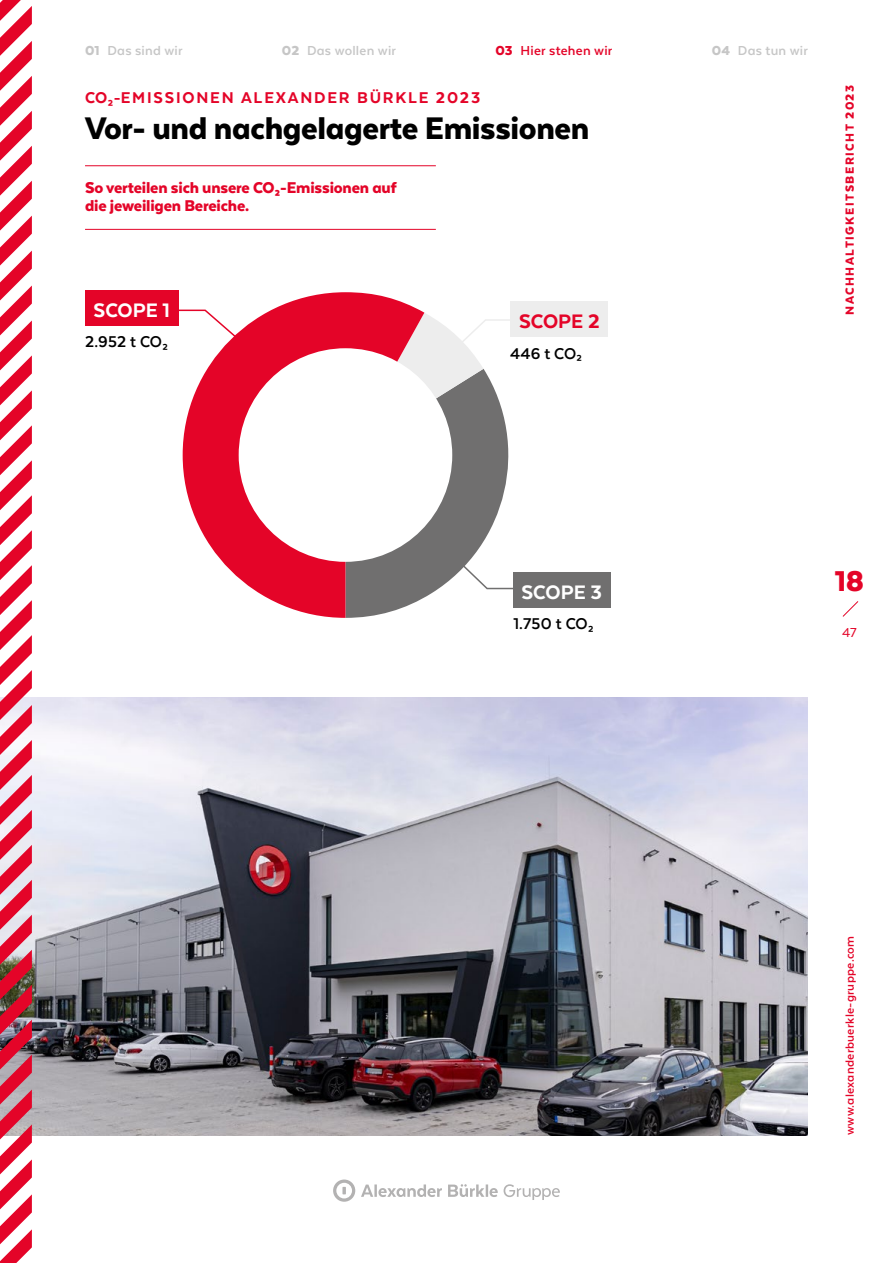
<style>
.page{position:relative;width:893px;height:1263px;background:#fff}
.page>*{position:absolute;margin:0;border:0;box-sizing:border-box;transform-origin:0 0}
.t1{font:900 36px "Texta Alt";letter-spacing:-.01em;color:#000}
.t2{font:900 33px "Texta Alt";color:#e40428}
.t3{font:800 22.5px "Texta Alt";color:#fff}
.t4{font:800 22.5px "Texta Alt";color:#e40428}
.t5{font:900 18px "Texta Alt";letter-spacing:-.01em;color:#e40428}
.t6{font:800 18px "Texta Alt";letter-spacing:.1em;color:#e40428}
.t7{font:700 18px "Texta Alt";letter-spacing:.01em;color:#000}
.t8{font:700 15px "Texta Alt";letter-spacing:.015em;color:#c6c6c6}
.t9{font:700 15px "Texta Alt";letter-spacing:.015em;color:#e40428}
.t10{font:15px "Texta Alt";color:#e40428}
.t11{font:700 13.5px "Texta Alt";letter-spacing:.02em;color:#e40428}
.t12{font:900 13.5px "Texta Alt";letter-spacing:.11em;color:#e40428}
.s1{font-weight:900}
</style>
<div class="page">
<svg style="left:361px;top:1184px;width:81px;height:13px"></svg>
<svg style="left:448px;top:1184px;width:50px;height:13px"></svg>
<svg style="left:333px;top:1179px;width:22px;height:23px"></svg>
<svg style="left:504px;top:1184px;width:56px;height:16px"></svg>
<svg style="left:424px;top:455px;width:107px;height:143px;fill:#706f6f"></svg>
<svg style="left:183px;top:292px;width:241px;height:326px;fill:#e40428"></svg>
<div style="left:239px;top:348px;width:213px;height:214px;background:#fff;border-radius:50%"></div>
<hr style="left:85px;top:165px;width:351px;height:1px;background:#e40428">
<hr style="left:85px;top:229px;width:351px;height:1px;background:#e40428">
<img style="left:32px;top:697px;width:776px;height:438px">
<div style="left:513px;top:573px;width:97px;height:35px;background:#706f6f"></div>
<div style="left:511px;top:301px;width:97px;height:35px;background:#ededed"></div>
<div style="left:85px;top:291px;width:93px;height:35px;background:#e40428"></div>
<svg style="left:345px;top:313px;width:169px;height:142px"></svg>
<svg style="left:178px;top:309px;width:60px;height:30px"></svg>
<svg style="left:457px;top:559px;width:58px;height:31px"></svg>
<svg style="left:0;top:0;width:32px;height:1263px"></svg>
<svg style="left:842px;top:601px;width:17px;height:16px"></svg>
<p class="t8" style="left:85px;top:42px;width:99px"><span class="s1">01</span> Das sind wir</p>
<p class="t8" style="left:282px;top:42px;width:116px"><span class="s1">02</span> Das wollen wir</p>
<p class="t9" style="left:495px;top:42px;width:118px"><span class="s1">03</span> Hier stehen wir</p>
<p class="t8" style="left:712px;top:42px;width:98px"><span class="s1">04</span> Das tun wir</p>
<p class="t6" style="left:85px;top:88px;width:397px">CO -EMISSIONEN ALEXANDER BÜRKLE 2023</p>
<p class="t6" style="left:108px;top:97px;width:8px">²</p>
<h1 class="t1" style="left:85px;top:109px;width:506px">Vor- und nachgelagerte Emissionen</h1>
<p class="t5" style="left:85px;top:178px;width:313px">So verteilen sich unsere CO -Emissionen auf</p>
<p class="t5" style="left:275px;top:187px;width:7px">²</p>
<p class="t5" style="left:85px;top:196px;width:166px">die jeweiligen Bereiche.</p>
<p class="t3" style="left:94px;top:299px;width:78px">SCOPE 1</p>
<p class="t7" style="left:85px;top:332px;width:78px">2.952 t CO</p>
<p class="t7" style="left:162px;top:341px;width:8px">²</p>
<p class="t4" style="left:519px;top:309px;width:82px">SCOPE 2</p>
<p class="t7" style="left:510px;top:344px;width:67px">446 t CO</p>
<p class="t7" style="left:576px;top:353px;width:8px">²</p>
<p class="t12" style="left:843px;top:315px;width:231px;rotate:-90deg">NACHHALTIGKEITSBERICHT 2023</p>
<p class="t3" style="left:521px;top:581px;width:82px">SCOPE 3</p>
<p class="t7" style="left:513px;top:615px;width:76px">1.750 t CO</p>
<p class="t7" style="left:588px;top:623px;width:8px">²</p>
<h2 class="t2" style="left:835px;top:564px;width:31px">18</h2>
<p class="t10" style="left:842px;top:625px;width:16px">47</p>
<p class="t11" style="left:843px;top:1135px;width:201px;rotate:-90deg">www.alexanderbuerkle-gruppe.com</p>
</div>
